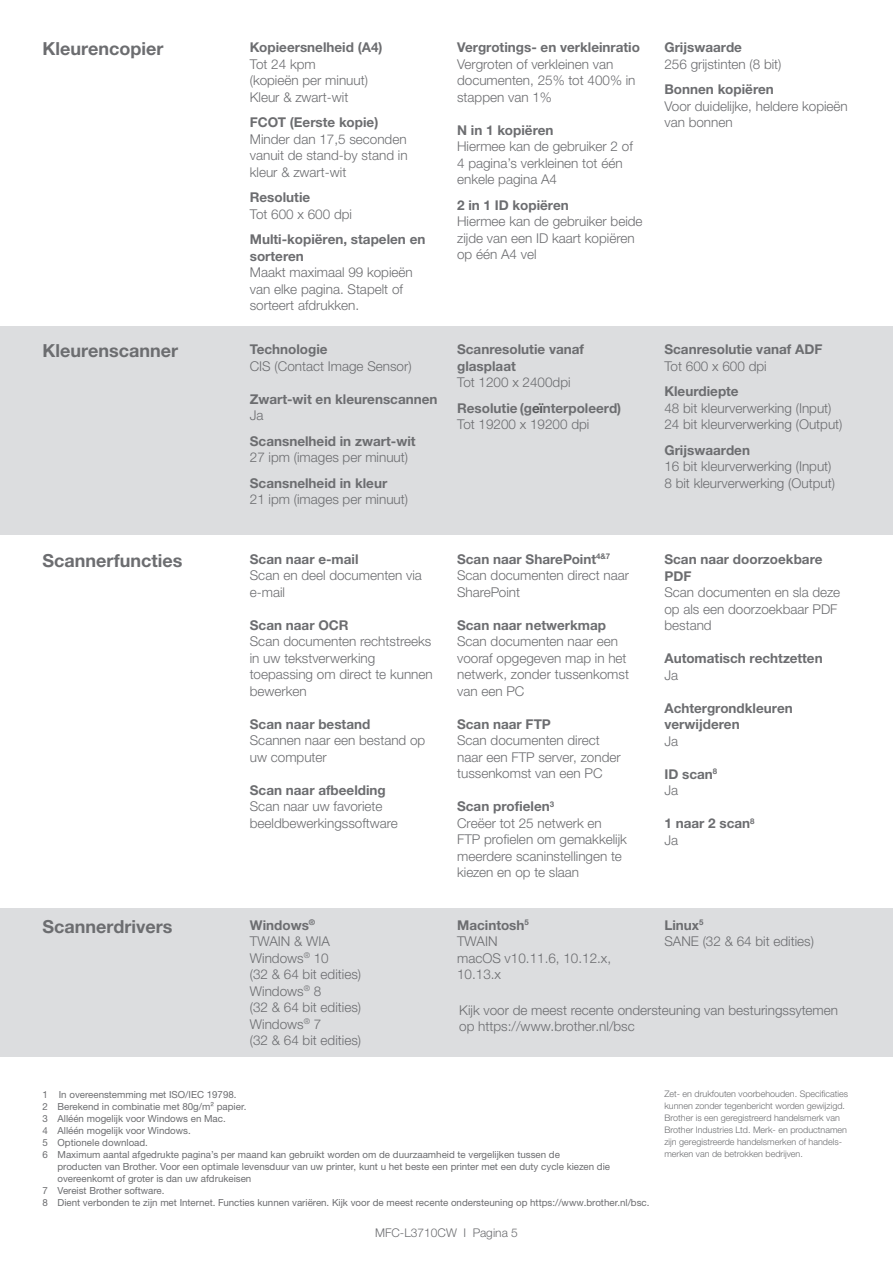
<style>
.page{position:relative;width:893px;height:1263px;background:#fff}
.page>*{position:absolute;margin:0;border:0;box-sizing:border-box;transform-origin:0 0}
.t1{font:700 18px "Helvetica Neue LTW1 G";color:#6c6d70}
.t2{font:300 13.5px/16.5px "Helvetica Neue LTW1 G";color:#6c6d70}
.t3{font:700 13.5px/16.5px "Helvetica Neue LTW1 G";color:#6c6d70}
.t4{font:300 12px "Helvetica Neue LTW1 G";color:#6c6d70}
.t5{font:9.75px "Helvetica Neue LTW1 G";color:#6c6d70}
.t6{font:300 9px/12px "Helvetica Neue LTW1 G";color:#6c6d70}
.s1{font-weight:700}
.s2{color:#57585a}
</style>
<div class="page">
<div style="left:0;top:909px;width:893px;height:148px;background:#dcdddf"></div>
<div style="left:0;top:326px;width:893px;height:209px;background:#dcdddf"></div>
<p class="t1" style="left:43px;top:38px;width:122px">Kleurencopier</p>
<p class="t3" style="left:250px;top:39px;width:134px">Kopieersnelheid (A4)</p>
<p class="t2" style="left:250px;top:56px;width:120px">Tot 24 kpm (kopieën per minuut)</p>
<p class="t2" style="left:250px;top:89px;width:100px">Kleur &amp; zwart-wit</p>
<p class="t3" style="left:250px;top:114px;width:130px">FCOT (Eerste kopie)</p>
<p class="t2" style="left:250px;top:131px;width:158px">Minder dan 17,5 seconden</p>
<p class="t2" style="left:250px;top:147px;width:159px">vanuit de stand-by stand in kleur &amp; zwart-wit</p>
<p class="t3" style="left:250px;top:189px;width:62px">Resolutie</p>
<p class="t2" style="left:250px;top:206px;width:104px">Tot 600 x 600 dpi</p>
<p class="t3" style="left:250px;top:231px;width:177px">Multi-kopiëren, stapelen en sorteren</p>
<p class="t2" style="left:250px;top:264px;width:164px">Maakt maximaal 99 kopieën van elke pagina. Stapelt of sorteert afdrukken.</p>
<p class="t1" style="left:43px;top:340px;width:137px">Kleurenscanner</p>
<p class="t3" style="left:250px;top:341px;width:79px">Technologie</p>
<p class="t2" style="left:250px;top:357px;width:163px">CIS (Contact Image Sensor)</p>
<p class="t3" style="left:250px;top:390px;width:189px">Zwart-wit en kleurenscannen</p>
<p class="t2" style="left:250px;top:407px;width:15px">Ja</p>
<p class="t3" style="left:250px;top:432px;width:167px">Scansnelheid in zwart-wit</p>
<p class="t2" style="left:250px;top:449px;width:160px">27 ipm (images per minuut)</p>
<p class="t3" style="left:250px;top:474px;width:139px">Scansnelheid in kleur</p>
<p class="t2" style="left:250px;top:491px;width:160px">21 ipm (images per minuut)</p>
<p class="t1" style="left:43px;top:549px;width:141px">Scannerfuncties</p>
<p class="t3" style="left:250px;top:550px;width:110px">Scan naar e-mail</p>
<p class="t2" style="left:250px;top:567px;width:174px">Scan en deel documenten via e-mail</p>
<p class="t3" style="left:250px;top:616px;width:100px">Scan naar OCR</p>
<p class="t2" style="left:250px;top:633px;width:183px">Scan documenten rechtstreeks</p>
<p class="t2" style="left:250px;top:649px;width:127px">in uw tekstverwerking</p>
<p class="t2" style="left:250px;top:666px;width:184px">toepassing om direct te kunnen bewerken</p>
<p class="t2" style="left:250px;top:715px;width:177px"><span class="s1">Scan naar bestand<br></span>Scannen naar een bestand op uw computer</p>
<p class="t3" style="left:250px;top:781px;width:137px">Scan naar afbeelding</p>
<p class="t2" style="left:250px;top:798px;width:150px">Scan naar uw favoriete beeldbewerkingssoftware</p>
<p class="t1" style="left:43px;top:915px;width:131px">Scannerdrivers</p>
<p class="t3" style="left:250px;top:916px;width:67px">Windows<sup>®</sup></p>
<p class="t2" style="left:250px;top:933px;width:82px">TWAIN &amp; WIA</p>
<p class="t2" style="left:250px;top:949px;width:80px">Windows<sup>®</sup> 10</p>
<p class="t2" style="left:250px;top:966px;width:113px">(32 &amp; 64 bit edities)</p>
<p class="t2" style="left:250px;top:982px;width:73px">Windows<sup>®</sup> 8</p>
<p class="t2" style="left:250px;top:999px;width:113px">(32 &amp; 64 bit edities)</p>
<p class="t2" style="left:250px;top:1015px;width:73px">Windows<sup>®</sup> 7</p>
<p class="t2" style="left:250px;top:1032px;width:113px">(32 &amp; 64 bit edities)</p>
<p class="t3" style="left:457px;top:39px;width:184px">Vergrotings- en verkleinratio</p>
<p class="t2" style="left:457px;top:56px;width:180px">Vergroten of verkleinen van documenten, 25% tot 400% in stappen van 1%</p>
<p class="t3" style="left:457px;top:122px;width:98px">N in 1 kopiëren</p>
<p class="t2" style="left:457px;top:138px;width:177px">Hiermee kan de gebruiker 2 of<br>4 pagina’s verkleinen tot één enkele pagina A4</p>
<p class="t3" style="left:457px;top:197px;width:113px">2 in 1 ID kopiëren</p>
<p class="t2" style="left:457px;top:213px;width:187px">Hiermee kan de gebruiker beide zijde van een ID kaart kopiëren op één A4 vel</p>
<p class="t3" style="left:664px;top:39px;width:79px">Grijswaarde</p>
<p class="t2" style="left:664px;top:56px;width:119px">256 grijstinten (8 bit)</p>
<p class="t3" style="left:664px;top:81px;width:111px">Bonnen kopiëren</p>
<p class="t2" style="left:664px;top:98px;width:185px">Voor duidelijke, heldere kopieën van bonnen</p>
<p class="t3" style="left:457px;top:341px;width:128px">Scanresolutie vanaf glasplaat</p>
<p class="t2" style="left:457px;top:374px;width:115px">Tot 1200 x 2400dpi</p>
<p class="t3" style="left:457px;top:399px;width:166px">Resolutie (g<span class="s2">eï</span>nterpoleerd)</p>
<p class="t2" style="left:457px;top:416px;width:134px">Tot 19200 x 19200 dpi</p>
<p class="t3" style="left:664px;top:341px;width:159px">Scanresolutie vanaf ADF</p>
<p class="t2" style="left:664px;top:357px;width:104px">Tot 600 x 600 dpi</p>
<p class="t3" style="left:664px;top:383px;width:76px">Kleurdiepte</p>
<p class="t2" style="left:664px;top:399px;width:169px">48 bit kleurverwerking (Input)</p>
<p class="t2" style="left:664px;top:416px;width:180px">24 bit kleurverwerking (Output)</p>
<p class="t3" style="left:664px;top:441px;width:87px">Grijswaarden</p>
<p class="t2" style="left:664px;top:458px;width:169px">16 bit kleurverwerking (Input)</p>
<p class="t2" style="left:664px;top:474px;width:172px">8 bit kleurverwerking (Output)</p>
<p class="t3" style="left:457px;top:550px;width:155px">Scan naar SharePoint<sup>4&amp;7</sup></p>
<p class="t2" style="left:457px;top:567px;width:173px">Scan documenten direct naar</p>
<p class="t2" style="left:457px;top:583px;width:65px">SharePoint</p>
<p class="t3" style="left:457px;top:616px;width:150px">Scan naar netwerkmap</p>
<p class="t2" style="left:457px;top:633px;width:173px">Scan documenten naar een vooraf opgegeven map in het netwerk, zonder tussenkomst van een PC</p>
<p class="t3" style="left:457px;top:715px;width:95px">Scan naar FTP</p>
<p class="t2" style="left:457px;top:732px;width:165px">Scan documenten direct naar een FTP server, zonder tussenkomst van een PC</p>
<p class="t3" style="left:457px;top:798px;width:98px">Scan profielen<sup>3</sup></p>
<p class="t2" style="left:457px;top:814px;width:171px">Creëer tot 25 netwerk en<br>FTP profielen om gemakkelijk meerdere scaninstellingen te kiezen en op te slaan</p>
<p class="t3" style="left:664px;top:551px;width:160px">Scan naar doorzoekbare<br>PDF</p>
<p class="t2" style="left:664px;top:584px;width:177px">Scan documenten en sla deze op als een doorzoekbaar PDF bestand</p>
<p class="t3" style="left:664px;top:650px;width:160px">Automatisch rechtzetten</p>
<p class="t2" style="left:664px;top:667px;width:15px">Ja</p>
<p class="t3" style="left:664px;top:700px;width:130px">Achtergrondkleuren</p>
<p class="t3" style="left:664px;top:716px;width:77px">verwijderen</p>
<p class="t2" style="left:664px;top:733px;width:15px">Ja</p>
<p class="t3" style="left:664px;top:766px;width:54px">ID scan<sup>8</sup></p>
<p class="t2" style="left:664px;top:782px;width:15px">Ja</p>
<p class="t3" style="left:664px;top:815px;width:92px">1 naar 2 scan<sup>8</sup></p>
<p class="t2" style="left:664px;top:832px;width:15px">Ja</p>
<p class="t3" style="left:457px;top:916px;width:73px">Macintosh<sup>5</sup></p>
<p class="t2" style="left:457px;top:933px;width:42px">TWAIN</p>
<p class="t2" style="left:457px;top:949px;width:156px">macOS v10.11.6, 10.12.x,<br>10.13.x</p>
<p class="t3" style="left:664px;top:916px;width:41px">Linux<sup>5</sup></p>
<p class="t2" style="left:664px;top:933px;width:151px">SANE (32 &amp; 64 bit edities)</p>
<p class="t2" style="left:459px;top:1001px;width:380px">Kijk voor de meest recente ondersteuning van besturingssytemen</p>
<p class="t2" style="left:459px;top:1018px;width:177px">op https://www.brother.nl/bsc</p>
<p class="t5" style="left:43px;top:1088px;width:196px">1 In overeenstemming met ISO/IEC 19798.</p>
<p class="t5" style="left:43px;top:1100px;width:205px">2 Berekend in combinatie met 80g/m² papier.</p>
<p class="t5" style="left:43px;top:1112px;width:185px">3 Alléén mogelijk voor Windows en Mac.</p>
<p class="t5" style="left:43px;top:1124px;width:150px">4 Alléén mogelijk voor Windows.</p>
<p class="t5" style="left:43px;top:1136px;width:107px">5 Optionele download.</p>
<p class="t5" style="left:43px;top:1148px;width:519px">6 Maximum aantal afgedrukte pagina’s per maand kan gebruikt worden om de duurzaamheid te vergelijken tussen de</p>
<p class="t5" style="left:58px;top:1160px;width:554px">producten van Brother. Voor een optimale levensduur van uw printer, kunt u het beste een printer met een duty cycle kiezen die</p>
<p class="t5" style="left:58px;top:1172px;width:195px">overeenkomt of groter is dan uw afdrukeisen</p>
<p class="t5" style="left:43px;top:1184px;width:124px">7 Vereist Brother software.</p>
<p class="t5" style="left:43px;top:1196px;width:609px">8 Dient verbonden te zijn met Internet. Functies kunnen variëren. Kijk voor de meest recente ondersteuning op https://www.brother.nl/bsc.</p>
<p class="t4" style="left:375px;top:1226px;width:144px">MFC-L3710CW I Pagina 5</p>
<p class="t6" style="left:664px;top:1088px;width:185px">Zet- en drukfouten voorbehouden. Specificaties kunnen zonder tegenbericht worden gewijzigd.<br>Brother is een geregistreerd handelsmerk van Brother Industries Ltd. Merk- en productnamen zijn geregistreerde handelsmerken of handels&shy;merken van de betrokken bedrijven.</p>
</div>
